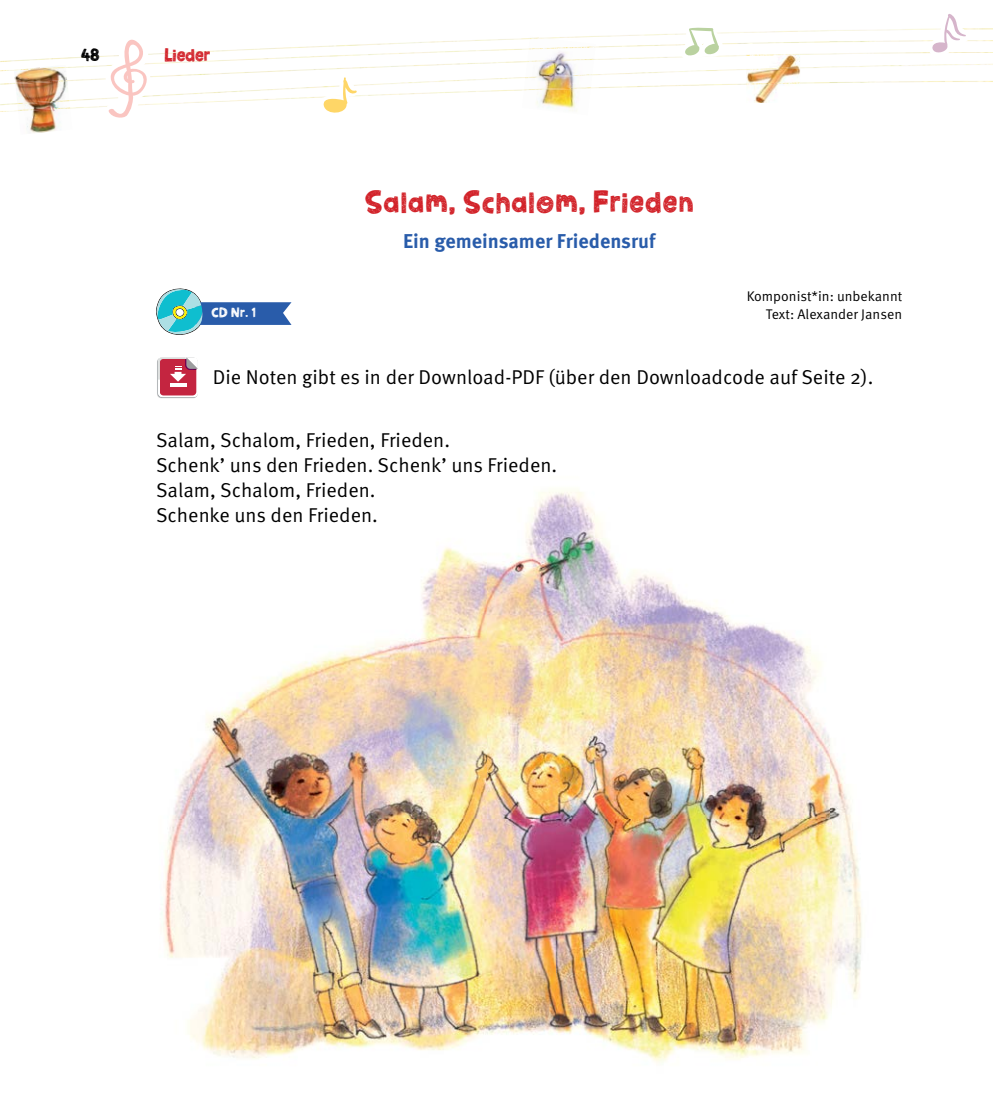
<style>
.page{position:relative;width:993px;height:1106px;background:#fff}
.page>*{position:absolute;margin:0;border:0;box-sizing:border-box;transform-origin:0 0}
.t1{font:40px "Jellygurp DEMO";letter-spacing:.03em;color:#d22229}
.t2{font:24px "Jellygurp DEMO";color:#d22229}
.t3{font:24px "Jellygurp DEMO";color:#000}
.t4{font:20px/25px "Meta OT Norm";color:#000}
.t5{font:700 20px "Meta OT";color:#295caa}
.t6{font:18px "Jellygurp DEMO";color:#fff}
.t7{font:14px/18px "Meta OT Norm";color:#000;text-align:right}
</style>
<div class="page">
<img style="left:0;top:85px;width:715px;height:20px">
<img style="left:0;top:52px;width:992px;height:33px">
<svg style="left:94px;top:39px;width:61px;height:79px"></svg>
<svg style="left:317px;top:68px;width:46px;height:45px"></svg>
<svg style="left:926px;top:14px;width:44px;height:48px"></svg>
<svg style="left:677px;top:27px;width:47px;height:36px"></svg>
<img style="left:746px;top:55px;width:53px;height:48px">
<img style="left:746px;top:82px;width:53px;height:3px">
<img style="left:746px;top:67px;width:53px;height:3px">
<img style="left:14px;top:65px;width:53px;height:18px">
<img style="left:14px;top:67px;width:52px;height:4px">
<img style="left:15px;top:81px;width:57px;height:52px">
<img style="left:18px;top:107px;width:52px;height:4px">
<img style="left:17px;top:100px;width:52px;height:4px">
<img style="left:15px;top:80px;width:52px;height:4px">
<img style="left:527px;top:37px;width:68px;height:24px">
<img style="left:528px;top:46px;width:67px;height:4px">
<svg style="left:529px;top:38px;width:17px;height:1px"></svg>
<img style="left:522px;top:60px;width:71px;height:51px">
<img style="left:524px;top:87px;width:66px;height:3px">
<img style="left:525px;top:74px;width:67px;height:4px">
<img style="left:527px;top:59px;width:67px;height:3px">
<img style="left:161px;top:490px;width:701px;height:573px">
<svg style="left:156px;top:288px;width:135px;height:47px"></svg>
<div style="left:157px;top:358px;width:40px;height:40px;background:#b4b8ba;border-radius:4px"></div>
<svg style="left:158px;top:357px;width:40px;height:40px;background:#ce6275"></svg>
<hr style="left:170px;top:383px;width:16px;height:4px;background:#fff">
<p class="t3" style="left:81px;top:42px;width:20px">48</p>
<p class="t2" style="left:164px;top:42px;width:47px">Lieder</p>
<p class="t6" style="left:211px;top:303px;width:46px">CD Nr. 1</p>
<h1 class="t1" style="left:364px;top:180px;width:330px">Salam, Schalom, Frieden</h1>
<p class="t5" style="left:403px;top:228px;width:254px">Ein gemeinsamer Friedensruf</p>
<p class="t7" style="left:746px;top:287px;width:157px">Komponist*in: unbekannt<br>Text: Alexander Jansen</p>
<p class="t4" style="left:213px;top:365px;width:662px">Die Noten gibt es in der Download-PDF (über den Downloadcode auf Seite 2).</p>
<p class="t4" style="left:156px;top:427px;width:402px">Salam, Schalom, Frieden, Frieden.<br>Schenk’ uns den Frieden. Schenk’ uns Frieden.<br>Salam, Schalom, Frieden.<br>Schenke uns den Frieden.</p>
</div>
